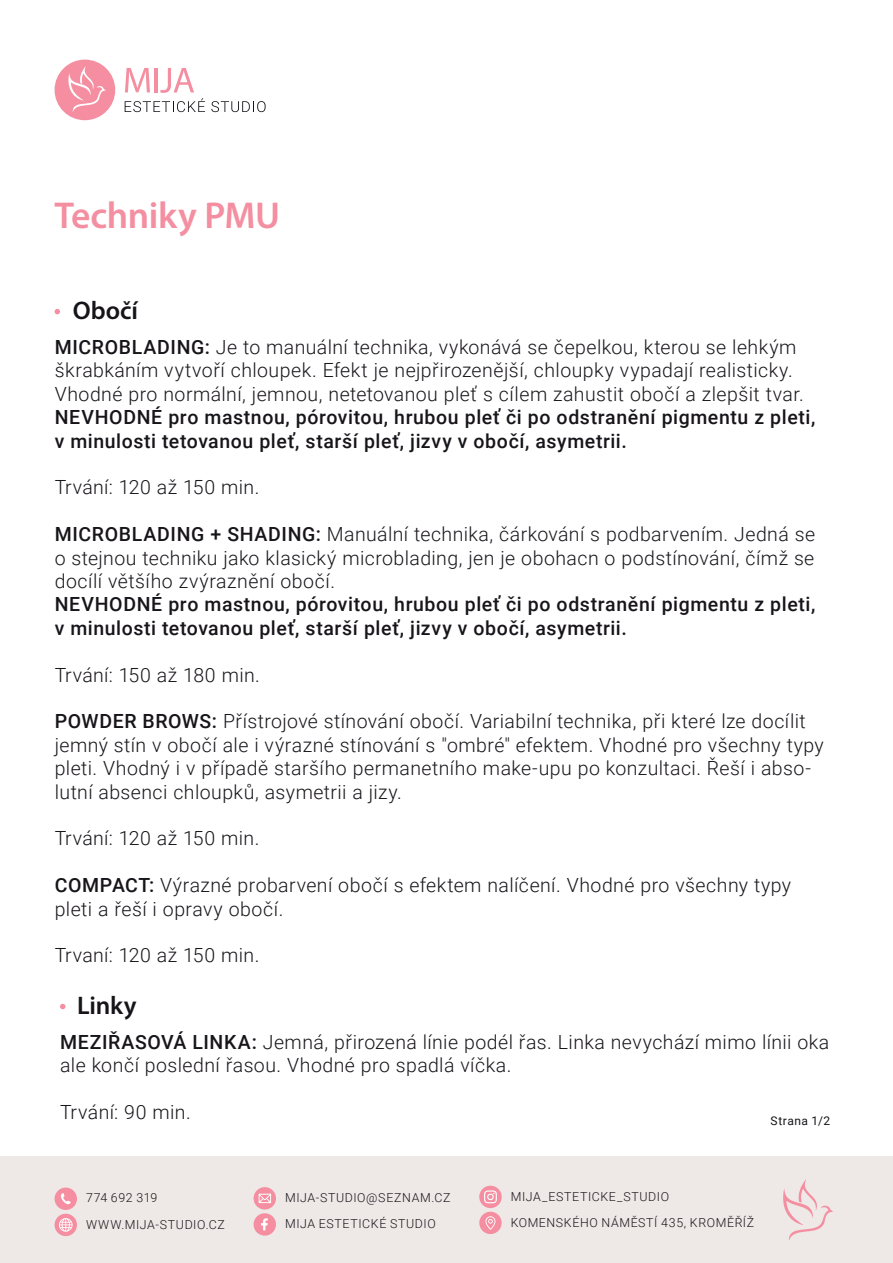
<style>
.page{position:relative;width:893px;height:1263px;background:#fff}
.page>*{position:absolute;margin:0;border:0;box-sizing:border-box;transform-origin:0 0}
.t1{font:600 37.5px "Myriad Pro";letter-spacing:-.01em;color:#f48ea1}
.t2{font:600 25.5px "Myriad Pro";letter-spacing:-.005em;color:#171419}
.t3{font:300 19.5px/23.4px "Roboto";letter-spacing:.02em;color:#18151a}
.t4{font:500 19.5px/23.4px "Roboto";letter-spacing:.03em;color:#18151a}
.t5{font:300 12.45px "Roboto";letter-spacing:.045em;color:#18151a}
.t6{font:300 12.3px "Roboto";letter-spacing:.045em;color:#18151a}
.t7{font:12px "Roboto";letter-spacing:.04em;color:#18151a}
.s1{font-weight:500}
</style>
<div class="page">
<div style="left:0;top:1157px;width:893px;height:106px;background:#eee9e7"></div>
<div style="left:55px;top:60px;width:60px;height:60px;background:#f48ea0;border-radius:50%"></div>
<svg style="left:125px;top:68px;width:80px;height:44px"></svg>
<svg style="left:211px;top:101px;width:55px;height:11px"></svg>
<svg style="left:68px;top:66px;width:38px;height:46px"></svg>
<svg style="left:783px;top:1179px;width:50px;height:61px"></svg>
<div style="left:254px;top:1213px;width:22px;height:22px;background:#f48ea0;border-radius:50%"></div>
<svg style="left:261px;top:1218px;width:7px;height:12px"></svg>
<div style="left:254px;top:1187px;width:22px;height:22px;background:#f48ea0;border-radius:50%"></div>
<svg style="left:259px;top:1194px;width:12px;height:9px"></svg>
<div style="left:55px;top:1214px;width:22px;height:22px;background:#f48ea0;border-radius:50%"></div>
<svg style="left:59px;top:1218px;width:14px;height:14px"></svg>
<div style="left:55px;top:1187px;width:22px;height:23px;background:#f48ea0;border-radius:50%"></div>
<svg style="left:61px;top:1193px;width:10px;height:11px"></svg>
<div style="left:479px;top:1186px;width:23px;height:22px;background:#f48ea0;border-radius:50%"></div>
<svg style="left:484px;top:1190px;width:13px;height:13px"></svg>
<div style="left:479px;top:1212px;width:23px;height:22px;background:#f48ea0;border-radius:50%"></div>
<svg style="left:485px;top:1216px;width:10px;height:14px"></svg>
<svg style="left:55px;top:309px;width:5px;height:5px"></svg>
<svg style="left:60px;top:1004px;width:5px;height:5px"></svg>
<h1 class="t1" style="left:55px;top:191px;width:227px">Techniky PMU</h1>
<h2 class="t2" style="left:73px;top:294px;width:67px">Obočí</h2>
<p class="t3" style="left:55px;top:334px;width:751px"><span class="s1">MICROBLADING:</span> Je to manuální technika, vykonává se čepelkou, kterou se lehkým škrabkáním vytvoří chloupek. Efekt je nejpřirozenější, chloupky vypadají realisticky.<br>Vhodné pro normální, jemnou, netetovanou pleť s cílem zahustit obočí a zlepšit tvar.</p>
<p class="t4" style="left:55px;top:405px;width:762px">NEVHODNÉ pro mastnou, pórovitou, hrubou pleť či po odstranění pigmentu z pleti, v minulosti tetovanou pleť, starší pleť, jizvy v obočí, asymetrii.</p>
<p class="t3" style="left:55px;top:475px;width:206px">Trvání: 120 až 150 min.</p>
<p class="t3" style="left:55px;top:522px;width:762px;text-align:justify"><span class="s1">MICROBLADING + SHADING:</span> Manuální technika, čárkování s podbarvením. Jedná se o stejnou techniku jako klasický microblading, jen je obohacn o podstínování, čímž se docílí většího zvýraznění obočí.</p>
<p class="t4" style="left:55px;top:592px;width:762px">NEVHODNÉ pro mastnou, pórovitou, hrubou pleť či po odstranění pigmentu z pleti, v minulosti tetovanou pleť, starší pleť, jizvy v obočí, asymetrii.</p>
<p class="t3" style="left:55px;top:662px;width:207px">Trvání: 150 až 180 min.</p>
<p class="t3" style="left:55px;top:709px;width:771px"><span class="s1">POWDER BROWS:</span> Přístrojové stínování obočí. Variabilní technika, při které lze docílit jemný stín v obočí ale i výrazné stínování s "ombré" efektem. Vhodné pro všechny typy pleti. Vhodný i v případě staršího permanetního make-upu po konzultaci. Řeší i abso&shy;lutní absenci chloupků, asymetrii a jizy.</p>
<p class="t3" style="left:55px;top:826px;width:206px">Trvání: 120 až 150 min.</p>
<p class="t3" style="left:55px;top:873px;width:738px"><span class="s1">COMPACT:</span> Výrazné probarvení obočí s efektem nalíčení. Vhodné pro všechny typy pleti a řeší i opravy obočí.</p>
<p class="t3" style="left:55px;top:943px;width:206px">Trvaní: 120 až 150 min.</p>
<h2 class="t2" style="left:77px;top:989px;width:61px">Linky</h2>
<p class="t3" style="left:60px;top:1029px;width:771px"><span class="s1">MEZIŘASOVÁ LINKA:</span> Jemná, přirozená línie podél řas. Linka nevychází mimo línii oka ale končí poslední řasou. Vhodné pro spadlá víčka.</p>
<p class="t3" style="left:60px;top:1100px;width:132px">Trvání: 90 min.</p>
<p class="t7" style="left:770px;top:1112px;width:61px">Strana 1/2</p>
<p class="t5" style="left:86px;top:1189px;width:73px">774 692 319</p>
<p class="t5" style="left:511px;top:1187px;width:160px">MIJA_ESTETICKE_STUDIO</p>
<p class="t6" style="left:511px;top:1213px;width:245px">KOMENSKÉHO NÁMĚSTÍ 435, KROMĚŘÍŽ</p>
<p class="t5" style="left:285px;top:1189px;width:167px">MIJA-STUDIO@SEZNAM.CZ</p>
<p class="t5" style="left:285px;top:1215px;width:152px">MIJA ESTETICKÉ STUDIO</p>
<p class="t5" style="left:86px;top:1215px;width:140px">WWW.MIJA-STUDIO.CZ</p>
</div>
